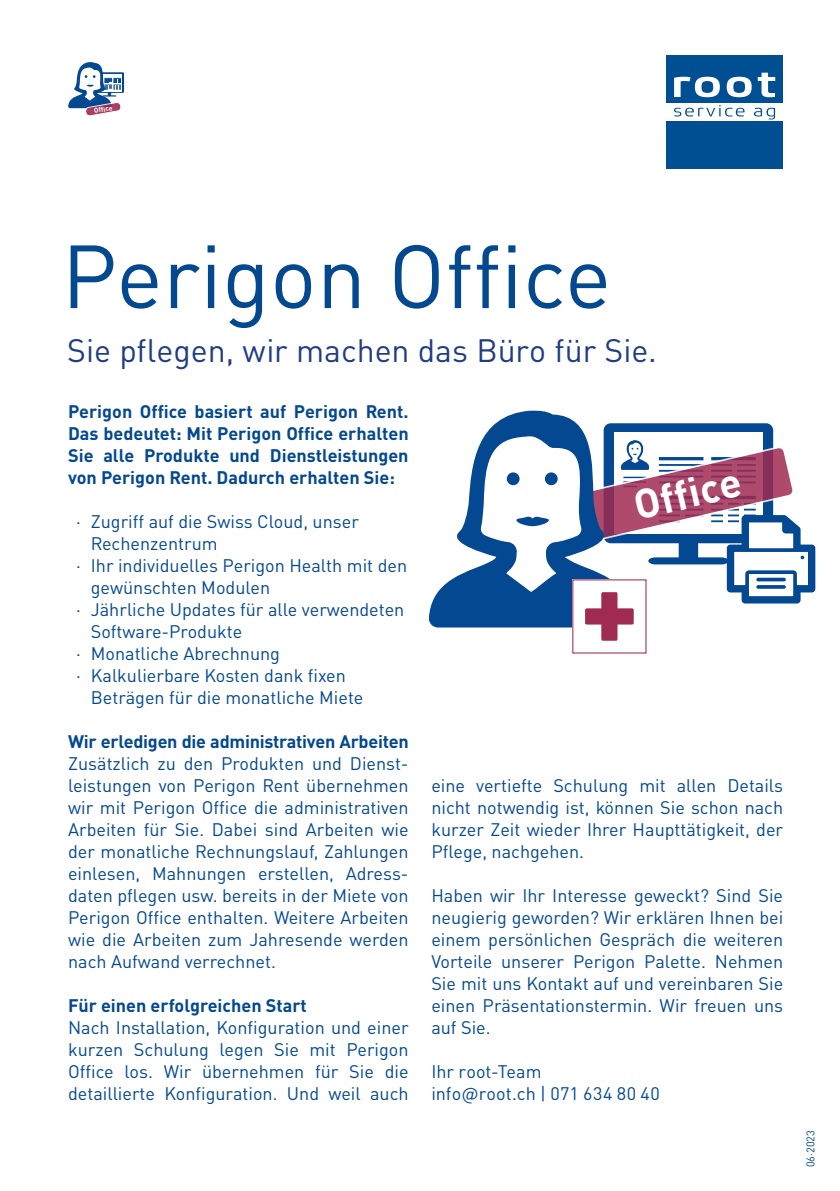
<style>
.page{position:relative;width:840px;height:1191px;background:#fff}
.page>*{position:absolute;margin:0;border:0;box-sizing:border-box;transform-origin:0 0}
.t1{font:88px "DIN Pro";color:#04488f}
.t2{font:700 40.8px "DIN Pro";color:#fff}
.t3{font:32px "DIN Pro";color:#203c84}
.t4{font:18px/22px "DIN Pro";color:#04488f;text-align:justify}
.t5{font:700 18px/22px "DIN Pro";color:#04488f;text-align:justify}
.t6{font:11px "DIN Pro";color:#04488f}
.t7{font:700 7px "DIN Pro";color:#fff}
</style>
<div class="page">
<svg style="left:68px;top:62px;width:56px;height:54px"></svg>
<div style="left:666px;top:55px;width:116px;height:48px;background:#004f93"></div>
<div style="left:666px;top:121px;width:116px;height:48px;background:#004f93"></div>
<svg style="left:674px;top:77px;width:45px;height:20px"></svg>
<svg style="left:726px;top:77px;width:25px;height:20px"></svg>
<svg style="left:757px;top:73px;width:17px;height:24px"></svg>
<svg style="left:674px;top:105px;width:70px;height:11px"></svg>
<svg style="left:754px;top:108px;width:20px;height:11px"></svg>
<svg style="left:428px;top:410px;width:148px;height:217px"></svg>
<svg style="left:446px;top:423px;width:368px;height:218px"></svg>
<p class="t7" style="left:93px;top:105px;width:20px;rotate:-10deg">Office</p>
<h1 class="t1" style="left:62px;top:207px;width:551px">Perigon Office</h1>
<h3 class="t3" style="left:67px;top:325px;width:590px">Sie pflegen, wir machen das Büro für Sie.</h3>
<p class="t5" style="left:68px;top:398px;width:342px">Perigon Office basiert auf Perigon Rent.<br>Das bedeutet: Mit Perigon Office erhalten Sie alle Produkte und Dienstleistungen von Perigon Rent. Dadurch erhalten Sie:</p>
<p class="t4" style="left:74px;top:509px;width:286px">⋅ Zugriff auf die Swiss Cloud, unser</p>
<p class="t4" style="left:91px;top:531px;width:128px">Rechenzentrum</p>
<p class="t4" style="left:74px;top:553px;width:335px">⋅ Ihr individuelles Perigon Health mit den</p>
<p class="t4" style="left:91px;top:575px;width:181px">gewünschten Modulen</p>
<p class="t4" style="left:74px;top:597px;width:332px">⋅ Jährliche Updates für alle verwendeten</p>
<p class="t4" style="left:91px;top:619px;width:153px">Software-Produkte</p>
<p class="t4" style="left:74px;top:641px;width:208px">⋅ Monatliche Abrechnung</p>
<p class="t4" style="left:74px;top:663px;width:273px">⋅ Kalkulierbare Kosten dank fixen</p>
<p class="t4" style="left:91px;top:685px;width:274px">Beträgen für die monatliche Miete</p>
<p class="t5" style="left:68px;top:728px;width:342px">Wir erledigen die administrativen Arbeiten</p>
<p class="t4" style="left:68px;top:751px;width:342px">Zusätzlich zu den Produkten und Dienst&shy;leistungen von Perigon Rent übernehmen wir mit Perigon Office die administrativen Arbeiten für Sie. Dabei sind Arbeiten wie der monatliche Rechnungslauf, Zahlungen einlesen, Mahnungen erstellen, Adress&shy;daten pflegen usw. bereits in der Miete von Perigon Office enthalten. Weitere Arbeiten wie die Arbeiten zum Jahresende werden nach Aufwand verrechnet.</p>
<p class="t5" style="left:68px;top:992px;width:240px">Für einen erfolgreichen Start</p>
<p class="t4" style="left:68px;top:1015px;width:342px">Nach Installation, Konfiguration und einer kurzen Schulung legen Sie mit Perigon Office los. Wir übernehmen für Sie die detaillierte Konfiguration. Und weil auch</p>
<h2 class="t2" style="left:626px;top:472px;width:110px;rotate:-13deg">Office</h2>
<p class="t4" style="left:431px;top:773px;width:353px">eine vertiefte Schulung mit allen Details nicht notwendig ist, können Sie schon nach kurzer Zeit wieder Ihrer Haupttätigkeit, der Pflege, nachgehen.</p>
<p class="t4" style="left:431px;top:883px;width:353px">Haben wir Ihr Interesse geweckt? Sind Sie neugierig geworden? Wir erklären Ihnen bei einem persönlichen Gespräch die weiteren Vorteile unserer Perigon Palette. Nehmen Sie mit uns Kontakt auf und vereinbaren Sie einen Präsentationstermin. Wir freuen uns auf Sie.</p>
<p class="t4" style="left:431px;top:1059px;width:230px">Ihr root-Team<br>info@root.ch | 071 634 80 40</p>
<p class="t6" style="left:801px;top:1167px;width:39px;rotate:-90deg">06·2023</p>
</div>
